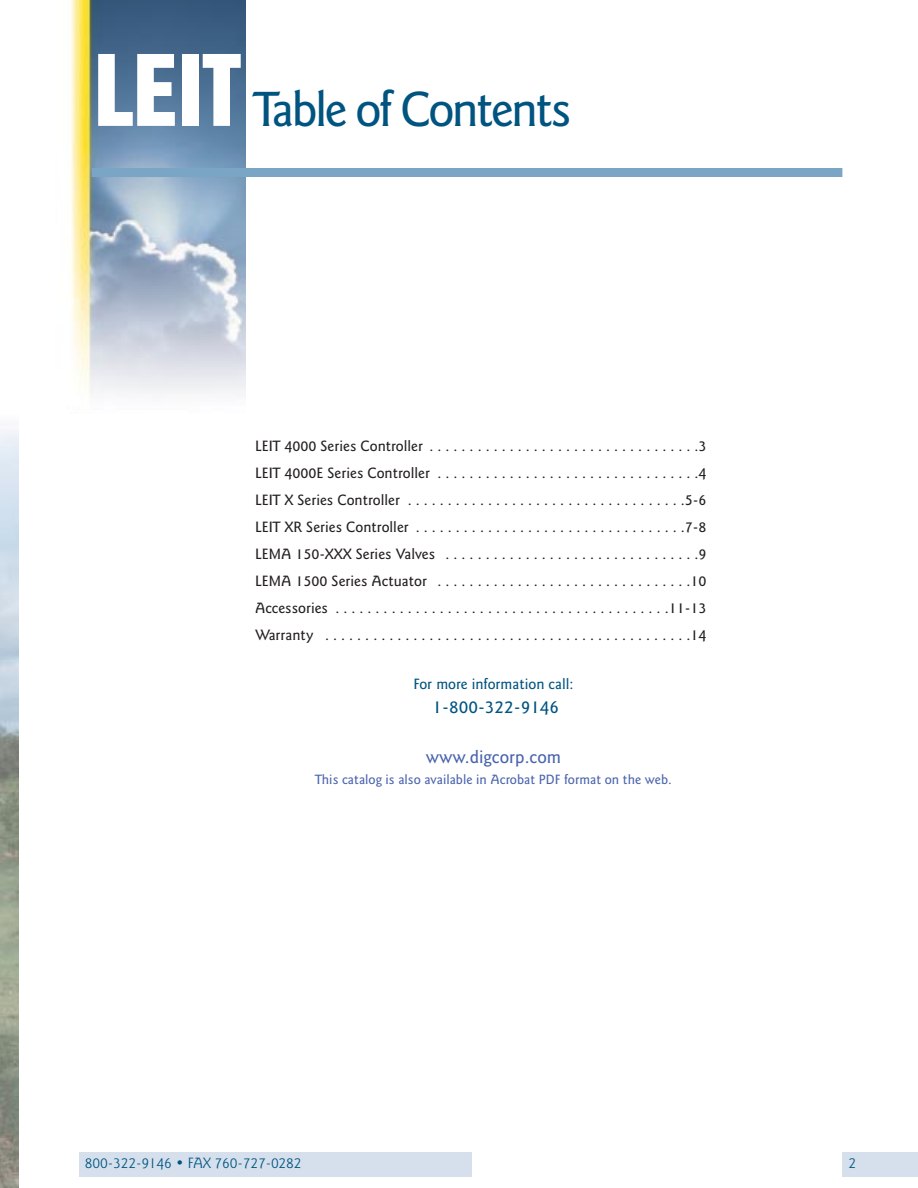
<style>
.page{position:relative;width:918px;height:1188px;background:#fff}
.page>*{position:absolute;margin:0;border:0;box-sizing:border-box;transform-origin:0 0}
.t1{font:500 49.5px "Goudy Sans IT Cby BT";letter-spacing:-.055em;color:#005480}
.t2{font:500 18px "Goudy Sans IT Cby BT";color:#4963ad}
.t3{font:500 18px "Goudy Sans IT Cby BT";color:#005480}
.t4{font:500 15px/27px "Goudy Sans IT Cby BT";color:#231f1f;text-align:justify}
.t5{font:300 15px "Goudy Sans IT Cby BT";letter-spacing:-.01em;color:#005480}
.t6{font:500 15px "Goudy Sans IT Cby BT";color:#005480}
.t7{font:500 13.5px "Goudy Sans IT Cby BT";color:#4963ad}
.s1{font-family:"Helvetica Inserat";font-weight:400;font-size:90px;color:#fff}
</style>
<div class="page">
<div style="left:842px;top:1152px;width:76px;height:24px;background:#d5e0ec"></div>
<div style="left:79px;top:1152px;width:393px;height:24px;background:#d5e0ec"></div>
<img style="left:70px;top:0;width:175px;height:394px">
<div style="left:92px;top:168px;width:750px;height:9px;background:#7aa5c5"></div>
<img style="left:0;top:430px;width:18px;height:758px">
<h1 class="t1" style="left:94px;top:91px;width:479px"><span class="s1">LEIT</span> Table of Contents</h1>
<p class="t4" style="left:255px;top:433px;width:453px">LEIT 4000 Series Controller . . . . . . . . . . . . . . . . . . . . . . . . . . . . . . . . . .3<br>LEIT 4000E Series Controller . . . . . . . . . . . . . . . . . . . . . . . . . . . . . . . . .4<br>LEIT X Series Controller . . . . . . . . . . . . . . . . . . . . . . . . . . . . . . . . . . .5-6<br>LEIT XR Series Controller . . . . . . . . . . . . . . . . . . . . . . . . . . . . . . . . . .7-8<br>LEMA 150-XXX Series Valves . . . . . . . . . . . . . . . . . . . . . . . . . . . . . . . .9<br>LEMA 1500 Series Actuator . . . . . . . . . . . . . . . . . . . . . . . . . . . . . . . .10<br>Accessories . . . . . . . . . . . . . . . . . . . . . . . . . . . . . . . . . . . . . . . . . .11-13<br>Warranty . . . . . . . . . . . . . . . . . . . . . . . . . . . . . . . . . . . . . . . . . . . . . .14</p>
<p class="t6" style="left:414px;top:678px;width:161px">For more information call:</p>
<p class="t3" style="left:433px;top:700px;width:128px">1-800-322-9146</p>
<p class="t2" style="left:426px;top:750px;width:137px">www.digcorp.com</p>
<p class="t7" style="left:315px;top:774px;width:358px">This catalog is also available in Acrobat PDF format on the web.</p>
<p class="t5" style="left:85px;top:1158px;width:218px">800-322-9146 • FAX 760-727-0282</p>
<p class="t5" style="left:848px;top:1158px;width:9px">2</p>
</div>
